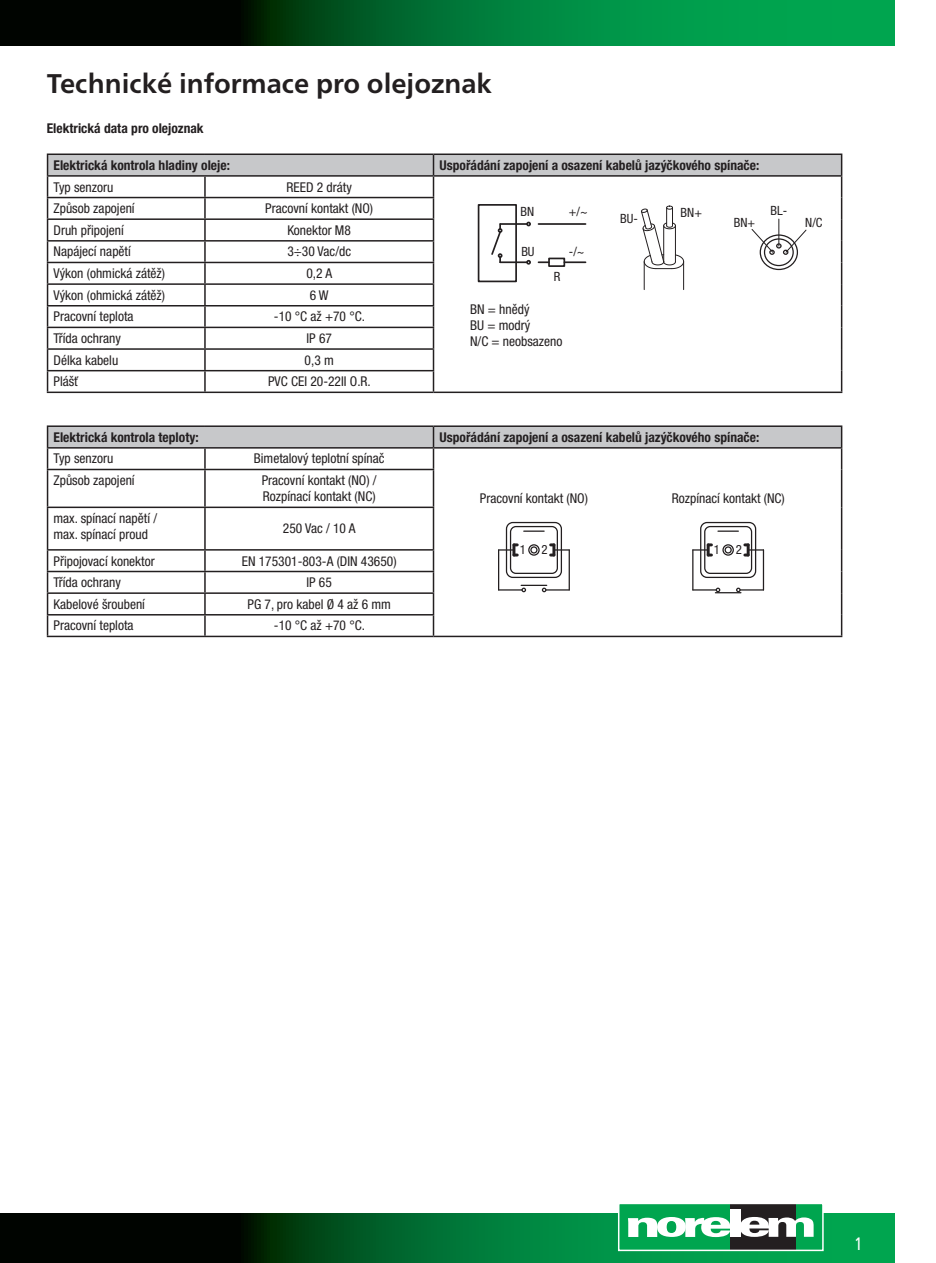
<style>
.page{position:relative;width:936px;height:1263px;background:#fff}
.page>*{position:absolute;margin:0;border:0;box-sizing:border-box;transform-origin:0 0}
.t1{font:700 27px "Frutiger Neue LTW1 G";color:#231f20}
.t2{font:18px "Frutiger Neue LTW1 G";color:#fff;scale:.81 1}
.t3{font:condensed 13.5px/16.2px "Helvetica Neue LTW1 G";color:#231f20}
.t4{font:700 condensed 13.5px "Helvetica Neue LTW1 G";color:#231f20}
.t5{font:condensed 12.75px "Helvetica Neue LTW1 G";color:#231f20}
</style>
<div class="page">
<svg style="left:0;top:0;width:894px;height:46px;background:#005e2a"></svg>
<svg style="left:0;top:1213px;width:894px;height:50px;background:#005024"></svg>
<div style="left:618px;top:1203px;width:204px;height:47px;background:#00a54f"></div>
<div style="left:730px;top:1203px;width:65px;height:47px;background:#231f20"></div>
<svg style="left:628px;top:1217px;width:102px;height:20px"></svg>
<div style="left:730px;top:1209px;width:10px;height:28px;background:#fff"></div>
<svg style="left:740px;top:1217px;width:73px;height:20px"></svg>
<div style="left:618px;top:1203px;width:205px;height:48px;border:2px solid #fff"></div>
<hr style="left:47px;top:153px;width:158px;height:2px;background:#231f20">
<hr style="left:205px;top:153px;width:228px;height:2px;background:#231f20">
<hr style="left:433px;top:153px;width:409px;height:2px;background:#231f20">
<hr style="left:840px;top:155px;width:2px;height:20px;background:#231f20">
<hr style="left:433px;top:175px;width:409px;height:2px;background:#231f20">
<hr style="left:840px;top:177px;width:2px;height:21px;background:#231f20">
<hr style="left:840px;top:198px;width:2px;height:21px;background:#231f20">
<hr style="left:840px;top:219px;width:2px;height:22px;background:#231f20">
<hr style="left:840px;top:241px;width:2px;height:21px;background:#231f20">
<hr style="left:840px;top:262px;width:2px;height:22px;background:#231f20">
<hr style="left:840px;top:284px;width:2px;height:22px;background:#231f20">
<hr style="left:840px;top:306px;width:2px;height:21px;background:#231f20">
<hr style="left:840px;top:327px;width:2px;height:22px;background:#231f20">
<hr style="left:840px;top:349px;width:2px;height:22px;background:#231f20">
<svg style="left:47px;top:154px;width:794px;height:238px"></svg>
<hr style="left:840px;top:371px;width:2px;height:21px;background:#231f20">
<hr style="left:47px;top:392px;width:158px;height:1px;background:#231f20">
<hr style="left:205px;top:392px;width:228px;height:1px;background:#231f20">
<hr style="left:433px;top:392px;width:409px;height:1px;background:#231f20">
<div style="left:506px;top:522px;width:56px;height:56px;border:1px solid #231f20;border-radius:6px"></div>
<div style="left:510px;top:526px;width:48px;height:48px;border:1px solid #231f20;border-radius:5px"></div>
<hr style="left:523px;top:530px;width:21px;height:2px;background:#231f20">
<div style="left:530px;top:546px;width:7px;height:8px;border:1px solid #231f20;border-radius:50%"></div>
<div style="left:528px;top:544px;width:11px;height:12px;border:1px solid #231f20;border-radius:50%"></div>
<svg style="left:498px;top:543px;width:19px;height:13px"></svg>
<svg style="left:550px;top:543px;width:19px;height:13px"></svg>
<hr style="left:498px;top:550px;width:1px;height:40px;background:#231f20">
<hr style="left:568px;top:550px;width:2px;height:40px;background:#231f20">
<hr style="left:498px;top:589px;width:24px;height:2px;background:#231f20">
<hr style="left:546px;top:589px;width:23px;height:2px;background:#231f20">
<svg style="left:521px;top:585px;width:25px;height:7px"></svg>
<div style="left:700px;top:522px;width:56px;height:56px;border:1px solid #231f20;border-radius:6px"></div>
<div style="left:704px;top:526px;width:48px;height:48px;border:1px solid #231f20;border-radius:5px"></div>
<hr style="left:718px;top:530px;width:20px;height:2px;background:#231f20">
<div style="left:724px;top:546px;width:7px;height:8px;border:1px solid #231f20;border-radius:50%"></div>
<div style="left:722px;top:544px;width:11px;height:12px;border:1px solid #231f20;border-radius:50%"></div>
<svg style="left:692px;top:543px;width:19px;height:13px"></svg>
<svg style="left:744px;top:543px;width:19px;height:13px"></svg>
<hr style="left:692px;top:550px;width:1px;height:40px;background:#231f20">
<hr style="left:762px;top:550px;width:2px;height:40px;background:#231f20">
<hr style="left:692px;top:589px;width:24px;height:2px;background:#231f20">
<hr style="left:740px;top:589px;width:23px;height:2px;background:#231f20">
<svg style="left:715px;top:588px;width:25px;height:5px"></svg>
<hr style="left:47px;top:425px;width:158px;height:2px;background:#231f20">
<hr style="left:205px;top:425px;width:228px;height:2px;background:#231f20">
<hr style="left:433px;top:425px;width:409px;height:2px;background:#231f20">
<hr style="left:840px;top:427px;width:2px;height:20px;background:#231f20">
<hr style="left:433px;top:447px;width:409px;height:2px;background:#231f20">
<svg style="left:47px;top:426px;width:794px;height:43px"></svg>
<hr style="left:840px;top:449px;width:2px;height:20px;background:#231f20">
<hr style="left:47px;top:469px;width:158px;height:1px;background:#231f20">
<hr style="left:47px;top:470px;width:1px;height:37px;background:#231f20">
<hr style="left:205px;top:469px;width:229px;height:1px;background:#231f20">
<hr style="left:204px;top:470px;width:2px;height:37px;background:#231f20">
<hr style="left:433px;top:470px;width:1px;height:37px;background:#231f20">
<hr style="left:840px;top:469px;width:2px;height:38px;background:#231f20">
<hr style="left:47px;top:507px;width:158px;height:1px;background:#231f20">
<hr style="left:47px;top:508px;width:1px;height:41px;background:#231f20">
<hr style="left:205px;top:507px;width:229px;height:1px;background:#231f20">
<hr style="left:204px;top:508px;width:2px;height:41px;background:#231f20">
<hr style="left:433px;top:508px;width:1px;height:41px;background:#231f20">
<hr style="left:840px;top:507px;width:2px;height:43px;background:#231f20">
<hr style="left:47px;top:549px;width:158px;height:2px;background:#231f20">
<hr style="left:205px;top:549px;width:229px;height:2px;background:#231f20">
<hr style="left:204px;top:551px;width:2px;height:20px;background:#231f20">
<hr style="left:840px;top:550px;width:2px;height:21px;background:#231f20">
<hr style="left:47px;top:571px;width:158px;height:1px;background:#231f20">
<hr style="left:205px;top:571px;width:229px;height:1px;background:#231f20">
<hr style="left:204px;top:572px;width:2px;height:20px;background:#231f20">
<hr style="left:840px;top:571px;width:2px;height:22px;background:#231f20">
<hr style="left:47px;top:592px;width:158px;height:2px;background:#231f20">
<hr style="left:205px;top:592px;width:229px;height:2px;background:#231f20">
<hr style="left:204px;top:594px;width:2px;height:20px;background:#231f20">
<hr style="left:840px;top:593px;width:2px;height:22px;background:#231f20">
<hr style="left:47px;top:614px;width:158px;height:1px;background:#231f20">
<svg style="left:47px;top:551px;width:1px;height:85px"></svg>
<hr style="left:205px;top:614px;width:229px;height:1px;background:#231f20">
<hr style="left:204px;top:615px;width:2px;height:21px;background:#231f20">
<svg style="left:433px;top:551px;width:1px;height:85px"></svg>
<hr style="left:840px;top:615px;width:2px;height:21px;background:#231f20">
<hr style="left:47px;top:636px;width:158px;height:1px;background:#231f20">
<hr style="left:205px;top:636px;width:228px;height:1px;background:#231f20">
<hr style="left:433px;top:636px;width:409px;height:1px;background:#231f20">
<h1 class="t1" style="left:47px;top:67px;width:446px">Technické informace pro olejoznak</h1>
<p class="t4" style="left:47px;top:120px;width:158px">Elektrická data pro olejoznak</p>
<p class="t4" style="left:54px;top:157px;width:178px">Elektrická kontrola hladiny oleje:</p>
<p class="t4" style="left:439px;top:157px;width:321px">Uspořádání zapojení a osazení kabelů jazýčkového spínače:</p>
<p class="t3" style="left:54px;top:179px;width:61px">Typ senzoru</p>
<p class="t3" style="left:286px;top:179px;width:67px">REED 2 dráty</p>
<p class="t3" style="left:54px;top:200px;width:83px">Způsob zapojení</p>
<p class="t3" style="left:265px;top:200px;width:109px">Pracovní kontakt (NO)</p>
<p class="t3" style="left:54px;top:222px;width:72px">Druh připojení</p>
<p class="t3" style="left:287px;top:222px;width:65px">Konektor M8</p>
<p class="t3" style="left:54px;top:244px;width:79px">Napájecí napětí</p>
<p class="t3" style="left:287px;top:244px;width:65px">3÷30 Vac/dc</p>
<p class="t3" style="left:54px;top:265px;width:113px">Výkon (ohmická zátěž)</p>
<p class="t3" style="left:306px;top:265px;width:27px">0,2 A</p>
<p class="t3" style="left:54px;top:287px;width:113px">Výkon (ohmická zátěž)</p>
<p class="t3" style="left:310px;top:287px;width:20px">6 W</p>
<p class="t3" style="left:54px;top:309px;width:81px">Pracovní teplota</p>
<p class="t3" style="left:274px;top:309px;width:93px">-10 °C až +70 °C.</p>
<p class="t3" style="left:54px;top:330px;width:69px">Třída ochrany</p>
<p class="t3" style="left:306px;top:330px;width:27px">IP 67</p>
<p class="t3" style="left:54px;top:352px;width:66px">Délka kabelu</p>
<p class="t3" style="left:304px;top:352px;width:31px">0,3 m</p>
<p class="t3" style="left:54px;top:373px;width:26px">Plášť</p>
<p class="t3" style="left:268px;top:373px;width:104px">PVC CEI 20-22II O.R.</p>
<p class="t5" style="left:569px;top:204px;width:20px">+/~</p>
<p class="t5" style="left:569px;top:244px;width:17px">-/~</p>
<p class="t5" style="left:520px;top:204px;width:15px">BN</p>
<p class="t5" style="left:521px;top:244px;width:15px">BU</p>
<p class="t5" style="left:680px;top:205px;width:23px">BN+</p>
<p class="t5" style="left:620px;top:211px;width:19px">BU-</p>
<p class="t5" style="left:733px;top:215px;width:23px">BN+</p>
<p class="t5" style="left:554px;top:269px;width:8px">R</p>
<p class="t3" style="left:470px;top:301px;width:94px">BN = hnědý<br>BU = modrý<br>N/C = neobsazeno</p>
<p class="t5" style="left:770px;top:203px;width:18px">BL-</p>
<p class="t4" style="left:54px;top:429px;width:146px">Elektrická kontrola teploty:</p>
<p class="t4" style="left:439px;top:429px;width:321px">Uspořádání zapojení a osazení kabelů jazýčkového spínače:</p>
<p class="t3" style="left:54px;top:451px;width:61px">Typ senzoru</p>
<p class="t3" style="left:254px;top:451px;width:132px">Bimetalový teplotní spínač</p>
<p class="t3" style="left:54px;top:472px;width:83px">Způsob zapojení</p>
<p class="t3" style="left:262px;top:472px;width:116px">Pracovní kontakt (NO) /<br>Rozpínací kontakt (NC)</p>
<p class="t3" style="left:54px;top:510px;width:105px">max. spínací napětí / max. spínací proud</p>
<p class="t3" style="left:283px;top:521px;width:74px">250 Vac / 10 A</p>
<p class="t3" style="left:54px;top:553px;width:103px">Připojovací konektor</p>
<p class="t3" style="left:242px;top:553px;width:156px">EN 175301-803-A (DIN 43650)</p>
<p class="t3" style="left:54px;top:574px;width:69px">Třída ochrany</p>
<p class="t3" style="left:306px;top:574px;width:27px">IP 65</p>
<p class="t3" style="left:54px;top:596px;width:93px">Kabelové šroubení</p>
<p class="t3" style="left:247px;top:596px;width:145px">PG 7, pro kabel Ø 4 až 6 mm</p>
<p class="t3" style="left:54px;top:618px;width:81px">Pracovní teplota</p>
<p class="t3" style="left:274px;top:618px;width:93px">-10 °C až +70 °C.</p>
<p class="t3" style="left:480px;top:490px;width:109px">Pracovní kontakt (NO)</p>
<p class="t3" style="left:672px;top:490px;width:114px">Rozpínací kontakt (NC)</p>
<p class="t5" style="left:519px;top:542px;width:29px">1 2</p>
<p class="t5" style="left:713px;top:542px;width:29px">1 2</p>
<p class="t5" style="left:805px;top:215px;width:19px">N/C</p>
<h2 class="t2" style="left:854px;top:1233px;width:12px">1</h2>
</div>
